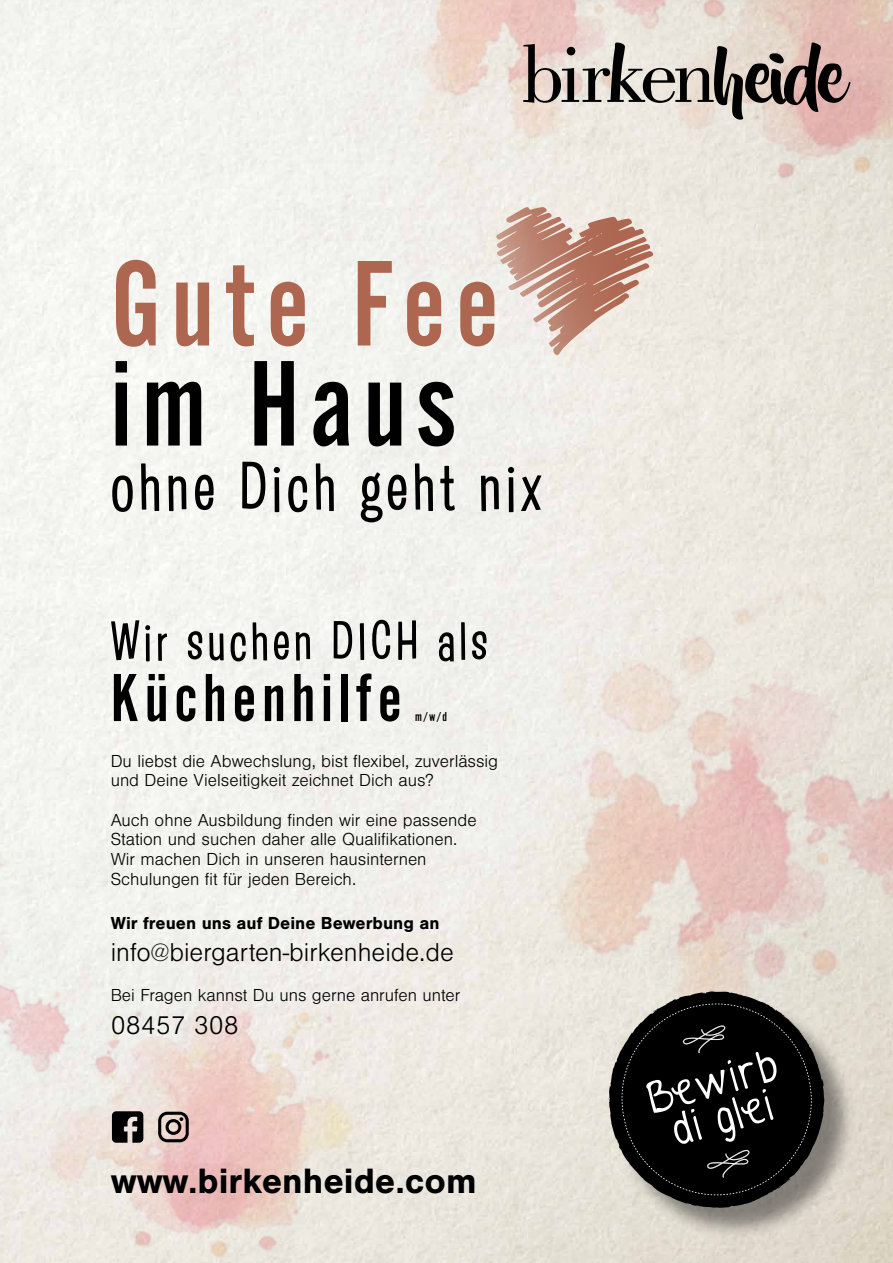
<style>
.page{position:relative;width:893px;height:1263px;background:#fff}
.page>*{position:absolute;margin:0;border:0;box-sizing:border-box;transform-origin:0 0}
.t1{font:126.6px "Alternate Got No 2 D";letter-spacing:.08em;color:#ad6650}
.t2{font:126.6px "Alternate Got No 2 D";letter-spacing:.08em;color:#000}
.t3{font:70.65px "Alternate Got No 2 D";letter-spacing:.08em;color:#000}
.t4{font:63.3px "Hooligan JF";letter-spacing:.08em;color:#000}
.t5{font:50.7px "Hooligan JF";letter-spacing:.08em;color:#000}
.t6{font:42.3px/37px "A Year Without Rain";color:#fff;text-align:center}
.t7{font:700 36.45px "Nimbus San";color:#000}
.t8{font:300 26.7px "Nimbus San";color:#000}
.t9{font:300 18px/19.6px "Nimbus San";color:#000}
.t10{font:700 18px "Nimbus San";color:#000}
.t11{font:13.5px "Alternate Got No 2 D";color:#000}
</style>
<div class="page">
<img style="left:354px;top:0;width:539px;height:270px">
<img style="left:441px;top:463px;width:452px;height:715px">
<svg style="left:523px;top:43px;width:327px;height:77px;background:#aca099"></svg>
<div style="left:613px;top:995px;width:244px;height:245px;background:#000;opacity:.42"></div>
<svg style="left:601px;top:983px;width:231px;height:232px;background:#cfc9bf"></svg>
<svg style="left:609px;top:991px;width:215px;height:217px;background:#95918a"></svg>
<svg style="left:616px;top:993px;width:206px;height:202px;background:#232221"></svg>
<img style="left:0;top:803px;width:440px;height:460px">
<svg style="left:496px;top:207px;width:157px;height:148px;background:#d3b3a6"></svg>
<h1 class="t1" style="left:111px;top:237px;width:390px">Gute Fee</h1>
<h1 class="t2" style="left:111px;top:337px;width:347px">im Haus</h1>
<h3 class="t4" style="left:111px;top:444px;width:433px">ohne Dich geht nix</h3>
<h3 class="t5" style="left:111px;top:607px;width:379px">Wir suchen DICH als</h3>
<h2 class="t3" style="left:111px;top:660px;width:293px">Küchenhilfe</h2>
<p class="t11" style="left:415px;top:709px;width:34px">m/w/d</p>
<p class="t9" style="left:111px;top:751px;width:389px">Du liebst die Abwechslung, bist flexibel, zuverlässig und Deine Vielseitigkeit zeichnet Dich aus?</p>
<p class="t9" style="left:111px;top:810px;width:367px">Auch ohne Ausbildung finden wir eine passende Station und suchen daher alle Qualifikationen.<br>Wir machen Dich in unseren hausinternen Schulungen fit für jeden Bereich.</p>
<p class="t10" style="left:111px;top:913px;width:330px">Wir freuen uns auf Deine Bewerbung an</p>
<h3 class="t8" style="left:111px;top:938px;width:345px">info@biergarten-birkenheide.de</h3>
<p class="t9" style="left:111px;top:986px;width:351px">Bei Fragen kannst Du uns gerne anrufen unter</p>
<h3 class="t8" style="left:111px;top:1011px;width:129px">08457 308</h3>
<h3 class="t7" style="left:111px;top:1160px;width:368px">www.birkenheide.com</h3>
<h3 class="t6" style="left:643px;top:1081px;width:135px;rotate:-15deg">Bewirb di glei</h3>
</div>
